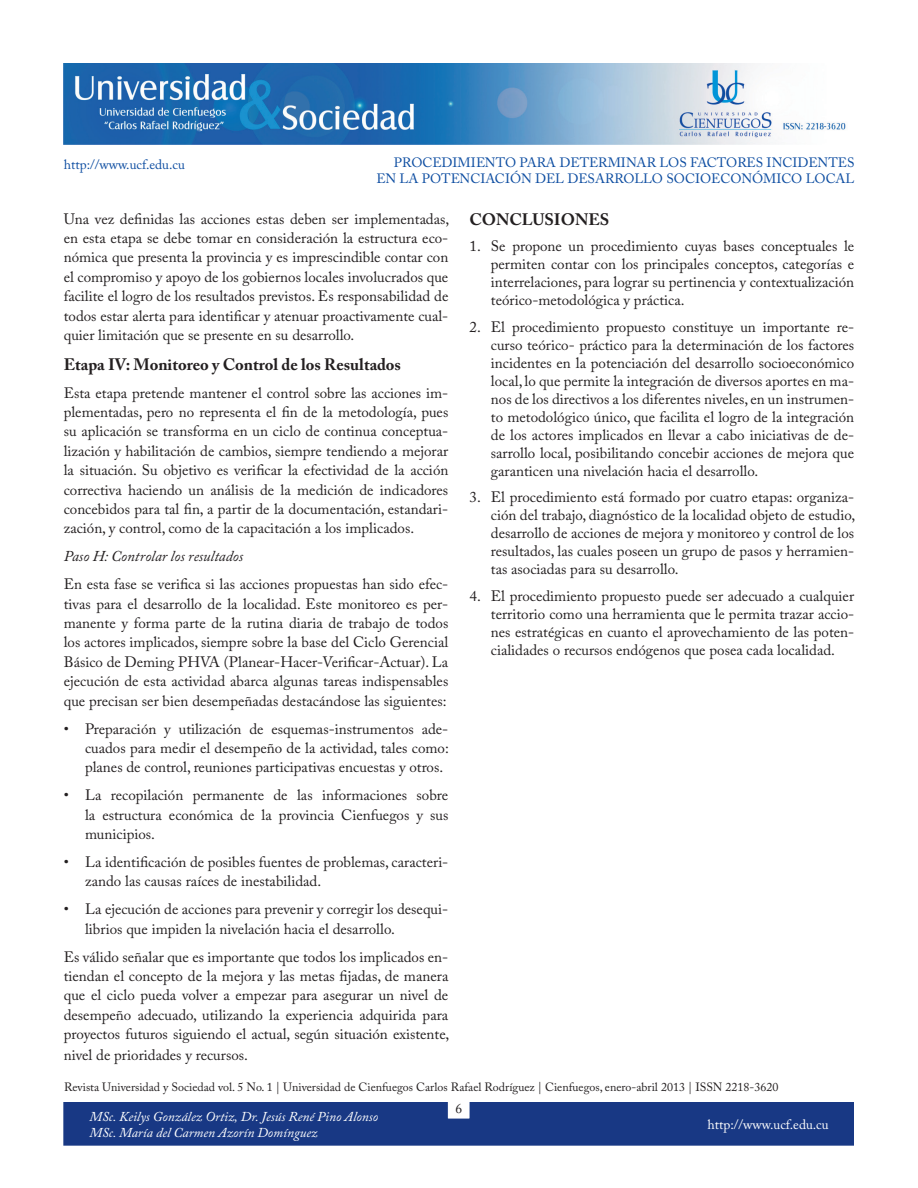
<style>
.page{position:relative;width:918px;height:1188px;background:#fff}
.page>*{position:absolute;margin:0;border:0;box-sizing:border-box;transform-origin:0 0}
.subtítulos{font:700 16.5px "Adobe Caslon Pro";color:#231f20}
.texto{font:15px/19.4px "Adobe Caslon Pro";color:#231f20;text-align:justify}
.aspectos_general{font:15px/18px "Adobe Caslon Pro";color:#231f20;text-align:justify}
.texto_puntos{font:15px/19.4px "Adobe Caslon Pro";color:#231f20;text-align:justify}
.texto-2{font:italic 15px "Adobe Caslon Pro";color:#231f20}
.t1{font:13.5px/16.2px "Adobe Caslon Pro";color:#0d4da1;text-align:right}
.t2{font:italic 13.5px/16.2px "Adobe Caslon Pro";color:#fff}
.t3{font:13.5px "Adobe Caslon Pro";color:#fff}
.t4{font:13.5px "Adobe Caslon Pro";color:#231f20}
.t5{font:12px "Adobe Caslon Pro";color:#231f20}
</style>
<div class="page">
<img style="left:64px;top:64px;width:782px;height:80px">
<div style="left:64px;top:1103px;width:790px;height:42px;background:#183884"></div>
<p class="t1" style="left:64px;top:156px;width:123px">http://www.ucf.edu.cu</p>
<p class="t1" style="left:376px;top:154px;width:480px">PROCEDIMIENTO PARA DETERMINAR LOS FACTORES INCIDENTES<br>EN LA POTENCIACIÓN DEL DESARROLLO SOCIOECONÓMICO LOCAL</p>
<p class="texto" style="left:64px;top:209px;width:387px">Una vez definidas las acciones estas deben ser implementadas, en esta etapa se debe tomar en consideración la estructura eco&shy;nómica que presenta la provincia y es imprescindible contar con el compromiso y apoyo de los gobiernos locales involucrados que facilite el logro de los resultados previstos. Es responsabilidad de todos estar alerta para identificar y atenuar proactivamente cual&shy;quier limitación que se presente en su desarrollo.</p>
<p class="subtítulos" style="left:64px;top:354px;width:339px">Etapa IV: Monitoreo y Control de los Resultados</p>
<p class="texto" style="left:64px;top:383px;width:386px">Esta etapa pretende mantener el control sobre las acciones im&shy;plementadas, pero no representa el fin de la metodología, pues su aplicación se transforma en un ciclo de continua conceptua&shy;lización y habilitación de cambios, siempre tendiendo a mejorar la situación. Su objetivo es verificar la efectividad de la acción correctiva haciendo un análisis de la medición de indicadores concebidos para tal fin, a partir de la documentación, estandari&shy;zación, y control, como de la capacitación a los implicados.</p>
<p class="texto-2" style="left:64px;top:547px;width:181px">Paso H: Controlar los resultados</p>
<p class="texto" style="left:64px;top:574px;width:386px">En esta fase se verifica si las acciones propuestas han sido efec&shy;tivas para el desarrollo de la localidad. Este monitoreo es per&shy;manente y forma parte de la rutina diaria de trabajo de todos los actores implicados, siempre sobre la base del Ciclo Gerencial Básico de Deming PHVA (Planear-Hacer-Verificar-Actuar). La ejecución de esta actividad abarca algunas tareas indispensables que precisan ser bien desempeñadas destacándose las siguientes:</p>
<p class="texto_puntos" style="left:85px;top:719px;width:365px;text-indent:-21px">• Preparación y utilización de esquemas-instrumentos ade&shy;cuados para medir el desempeño de la actividad, tales como: planes de control, reuniones participativas encuestas y otros.</p>
<p class="texto_puntos" style="left:85px;top:785px;width:365px;text-indent:-21px">• La recopilación permanente de las informaciones sobre la estructura económica de la provincia Cienfuegos y sus municipios.</p>
<p class="texto_puntos" style="left:85px;top:852px;width:365px;text-indent:-21px">• La identificación de posibles fuentes de problemas, caracteri&shy;zando las causas raíces de inestabilidad.</p>
<p class="texto_puntos" style="left:85px;top:899px;width:365px;text-indent:-21px">• La ejecución de acciones para prevenir y corregir los desequi&shy;librios que impiden la nivelación hacia el desarrollo.</p>
<p class="texto" style="left:64px;top:947px;width:387px">Es válido señalar que es importante que todos los implicados en&shy;tiendan el concepto de la mejora y las metas fijadas, de manera que el ciclo pueda volver a empezar para asegurar un nivel de desempeño adecuado, utilizando la experiencia adquirida para proyectos futuros siguiendo el actual, según situación existente,</p>
<p class="texto" style="left:64px;top:1046px;width:186px">nivel de prioridades y recursos.</p>
<p class="subtítulos" style="left:470px;top:209px;width:141px">CONCLUSIONES</p>
<p class="aspectos_general" style="left:491px;top:237px;width:365px;text-indent:-21px">1. Se propone un procedimiento cuyas bases conceptuales le permiten contar con los principales conceptos, categorías e interrelaciones, para lograr su pertinencia y contextualización teórico-metodológica y práctica.</p>
<p class="aspectos_general" style="left:491px;top:318px;width:365px;text-indent:-21px">2. El procedimiento propuesto constituye un importante re&shy;curso teórico- práctico para la determinación de los factores incidentes en la potenciación del desarrollo socioeconómico local, lo que permite la integración de diversos aportes en ma&shy;nos de los directivos a los diferentes niveles, en un instrumen&shy;to metodológico único, que facilita el logro de la integración de los actores implicados en llevar a cabo iniciativas de de&shy;sarrollo local, posibilitando concebir acciones de mejora que garanticen una nivelación hacia el desarrollo.</p>
<p class="aspectos_general" style="left:491px;top:488px;width:366px;text-indent:-21px">3. El procedimiento está formado por cuatro etapas: organiza&shy;ción del trabajo, diagnóstico de la localidad objeto de estudio, desarrollo de acciones de mejora y monitoreo y control de los resultados, las cuales poseen un grupo de pasos y herramien&shy;tas asociadas para su desarrollo.</p>
<p class="aspectos_general" style="left:491px;top:587px;width:365px;text-indent:-21px">4. El procedimiento propuesto puede ser adecuado a cualquier territorio como una herramienta que le permita trazar accio&shy;nes estratégicas en cuanto el aprovechamiento de las poten&shy;cialidades o recursos endógenos que posea cada localidad.</p>
<p class="t5" style="left:64px;top:1079px;width:716px">Revista Universidad y Sociedad vol. 5 No. 1 | Universidad de Cienfuegos Carlos Rafael Rodríguez | Cienfuegos, enero-abril 2013 | ISSN 2218-3620</p>
<p class="t4" style="left:456px;top:1100px;width:8px">6</p>
<p class="t2" style="left:90px;top:1108px;width:290px">MSc. Keilys González Ortiz, Dr. Jesús René Pino Alonso<br>MSc. María del Carmen Azorín Domínguez</p>
<p class="t3" style="left:708px;top:1117px;width:123px">http://www.ucf.edu.cu</p>
</div>
